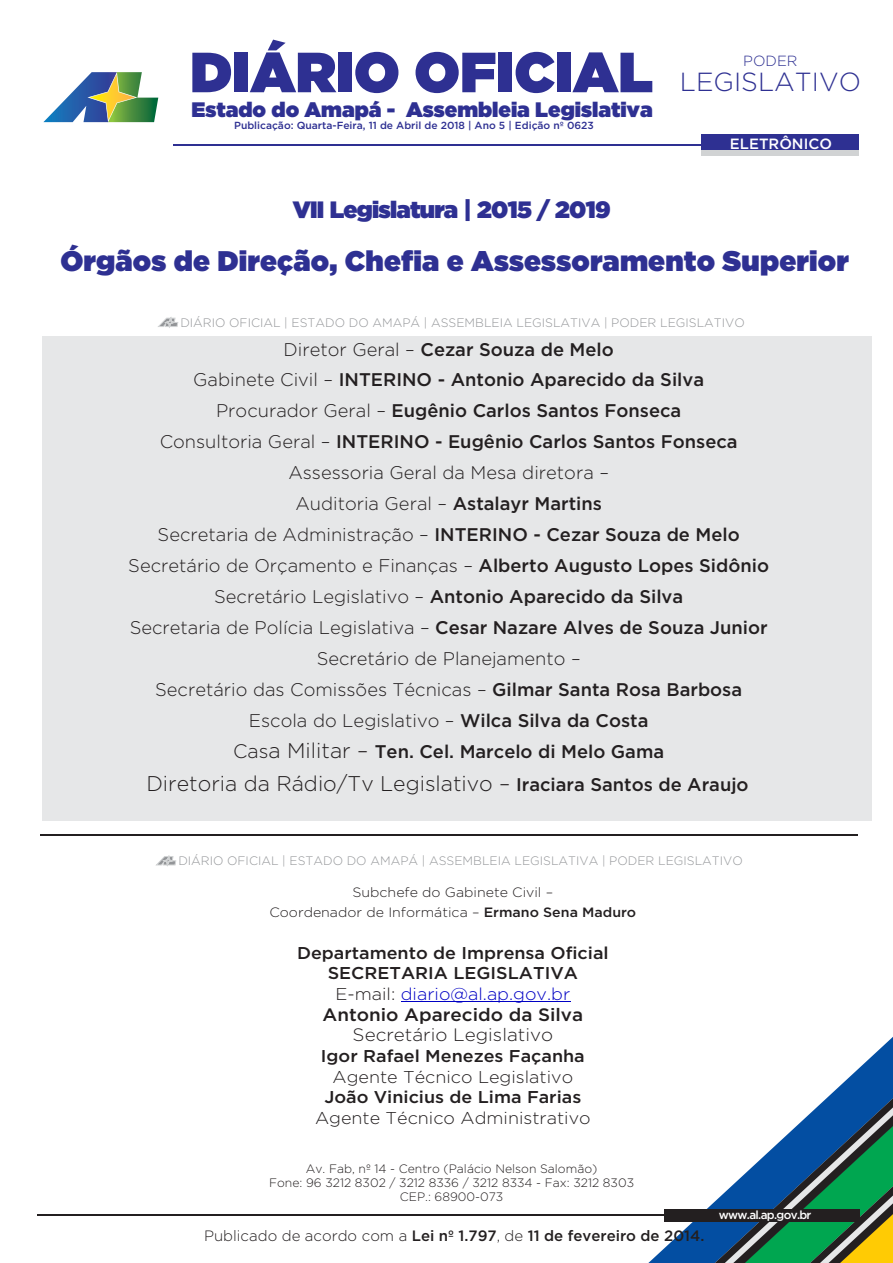
<style>
.page{position:relative;width:893px;height:1263px;background:#fff}
.page>*{position:absolute;margin:0;border:0;box-sizing:border-box;transform-origin:0 0}
.t1{font:56.55px "Gotham Ultra";color:#2e3092}
.t2{font:28.35px "Gotham Ultra";letter-spacing:.005em;color:#2e3092}
.t3{font:300 26.25px "Gotham";color:#2e3092}
.t4{font:23.7px "Gotham Ultra";letter-spacing:-.03em;color:#2e3092}
.t5{font:300 21.3px "Gotham";color:#231f20}
.t6{font:21px "Gotham Ultra";color:#2e3092}
.t7{font:300 18.3px/30.9px "Gotham";color:#231f20;text-align:center}
.t8{font:500 18px "Gotham";color:#231f20;scale:1.05 1}
.t9{font:300 18px "Gotham";color:#231f20;scale:1.05 1}
.t10{font:500 17.1px/20.7px "Gotham";color:#231f20;text-align:center;scale:1.05 1}
.t11{font:300 17.1px "Gotham";color:#231f20;scale:1.05 1}
.t12{font:500 15px "Gotham";color:#231f20}
.t13{font:500 14.85px "Gotham";color:#fff}
.t14{font:300 14.7px "Gotham";color:#2e3092}
.t15{font:300 13.5px/20.7px "Gotham";color:#231f20;text-align:center;scale:1.05 1}
.t16{font:300 12.3px "Gotham";color:#939598}
.t17{font:300 12.15px/13.6px "Gotham";color:#231f20;text-align:center}
.t18{font:500 11.7px "Gotham";letter-spacing:-.055em;color:#fff}
.t19{font:500 10.35px "Gotham";color:#2e3092}
.s1{font-weight:500}
.s2{font-size:19.5px}
.s3{font-size:21.3px}
.s4{font-weight:500;font-size:18.3px}
.s5{font-weight:300}
.s6{font-weight:300;color:#0000c4}
</style>
<div class="page">
<svg style="left:287px;top:820px;width:606px;height:443px"></svg>
<div style="left:702px;top:142px;width:157px;height:13px;background:#d1d3d4"></div>
<svg style="left:43px;top:72px;width:115px;height:50px"></svg>
<hr style="left:173px;top:145px;width:552px;height:1px;background:#2e3092">
<div style="left:702px;top:134px;width:157px;height:16px;background:#2e3092"></div>
<hr style="left:37px;top:1214px;width:703px;height:2px;background:#231f20">
<div style="left:42px;top:336px;width:830px;height:484px;background:#e6e7e8"></div>
<hr style="left:40px;top:834px;width:818px;height:2px;background:#231f20">
<svg style="left:156px;top:855px;width:20px;height:11px"></svg>
<div style="left:665px;top:1209px;width:195px;height:13px;background:#231f20"></div>
<svg style="left:158px;top:317px;width:20px;height:11px"></svg>
<hr style="left:401px;top:1001px;width:169px;height:1px;background:#0000c4">
<h1 class="t1" style="left:190px;top:51px;width:464px">DIÁRIO OFICIAL</h1>
<p class="t6" style="left:192px;top:102px;width:463px">Estado do Amapá - Assembleia Legislativa</p>
<p class="t19" style="left:234px;top:122px;width:361px">Publicação: Quarta-Feira, 11 de Abril de 2018 | Ano 5 | Edição nº 0623</p>
<p class="t14" style="left:743px;top:56px;width:56px">PODER</p>
<h3 class="t3" style="left:680px;top:72px;width:183px">LEGISLATIVO</h3>
<p class="t13" style="left:730px;top:138px;width:104px">ELETRÔNICO</p>
<p class="t4" style="left:293px;top:201px;width:319px">VII Legislatura | 2015 / 2019</p>
<h2 class="t2" style="left:60px;top:250px;width:790px">Órgãos de Direção, Chefia e Assessoramento Superior</h2>
<p class="t16" style="left:180px;top:318px;width:566px">DIÁRIO OFICIAL | ESTADO DO AMAPÁ | ASSEMBLEIA LEGISLATIVA | PODER LEGISLATIVO</p>
<p class="t7" style="left:128px;top:335px;width:642px">Diretor Geral – <span class="s1">Cezar Souza de Melo<br></span>Gabinete Civil – <span class="s1">INTERINO - Antonio Aparecido da Silva<br></span>Procurador Geral – <span class="s1">Eugênio Carlos Santos Fonseca<br></span>Consultoria Geral – <span class="s1">INTERINO - Eugênio Carlos Santos Fonseca </span>Assessoria Geral da Mesa diretora –<br>Auditoria Geral – <span class="s1">Astalayr Martins<br></span>Secretaria de Administração – <span class="s1">INTERINO - Cezar Souza de Melo </span>Secretário de Orçamento e Finanças – <span class="s1">Alberto Augusto Lopes Sidônio </span>Secretário Legislativo – <span class="s1">Antonio Aparecido da Silva<br></span>Secretaria de Polícia Legislativa – <span class="s1">Cesar Nazare Alves de Souza Junior </span>Secretário de Planejamento –<br>Secretário das Comissões Técnicas – <span class="s1">Gilmar Santa Rosa Barbosa </span>Escola do Legislativo – <span class="s1">Wilca Silva da Costa<br></span><span class="s2">Cas</span><span class="s3">a Militar –</span> <span class="s1">Ten. Cel. Marcelo di Melo Gama</span></p>
<p class="t5" style="left:146px;top:775px;width:604px">Diretoria da Rádio/Tv Legislativo – <span class="s4">Iraciara Santos de Araujo</span></p>
<p class="t16" style="left:178px;top:856px;width:566px">DIÁRIO OFICIAL | ESTADO DO AMAPÁ | ASSEMBLEIA LEGISLATIVA | PODER LEGISLATIVO</p>
<p class="t15" style="left:269px;top:882px;width:351px">Subchefe do Gabinete Civil –<br>Coordenador de Informática – <span class="s1">Ermano Sena Maduro</span></p>
<p class="t10" style="left:297px;top:943px;width:298px">Departamento de Imprensa Oficial<br>SECRETARIA LEGISLATIVA<br><span class="s5">E-mail:</span> <span class="s6">diario@al.ap.gov.br</span></p>
<p class="t8" style="left:323px;top:1007px;width:250px">Antonio Aparecido da Silva</p>
<p class="t9" style="left:353px;top:1028px;width:192px">Secretário Legislativo</p>
<p class="t10" style="left:321px;top:1047px;width:253px">Igor Rafael Menezes Façanha</p>
<p class="t11" style="left:333px;top:1070px;width:231px">Agente Técnico Legislativo</p>
<p class="t10" style="left:324px;top:1088px;width:246px">João Vinicius de Lima Farias</p>
<p class="t11" style="left:315px;top:1111px;width:264px">Agente Técnico Administrativo</p>
<p class="t17" style="left:269px;top:1163px;width:366px">Av. Fab, nº 14 - Centro (Palácio Nelson Salomão)<br>Fone: 96 3212 8302 / 3212 8336 / 3212 8334 - Fax: 3212 8303<br>CEP.: 68900-073</p>
<p class="t12" style="left:204px;top:1230px;width:502px"><span class="s5">Publicado de acordo com a</span> Lei nº 1.797<span class="s5">, de</span> 11 de fevereiro de 2014.</p>
<p class="t18" style="left:719px;top:1210px;width:94px">www.al.ap.gov.br</p>
</div>
